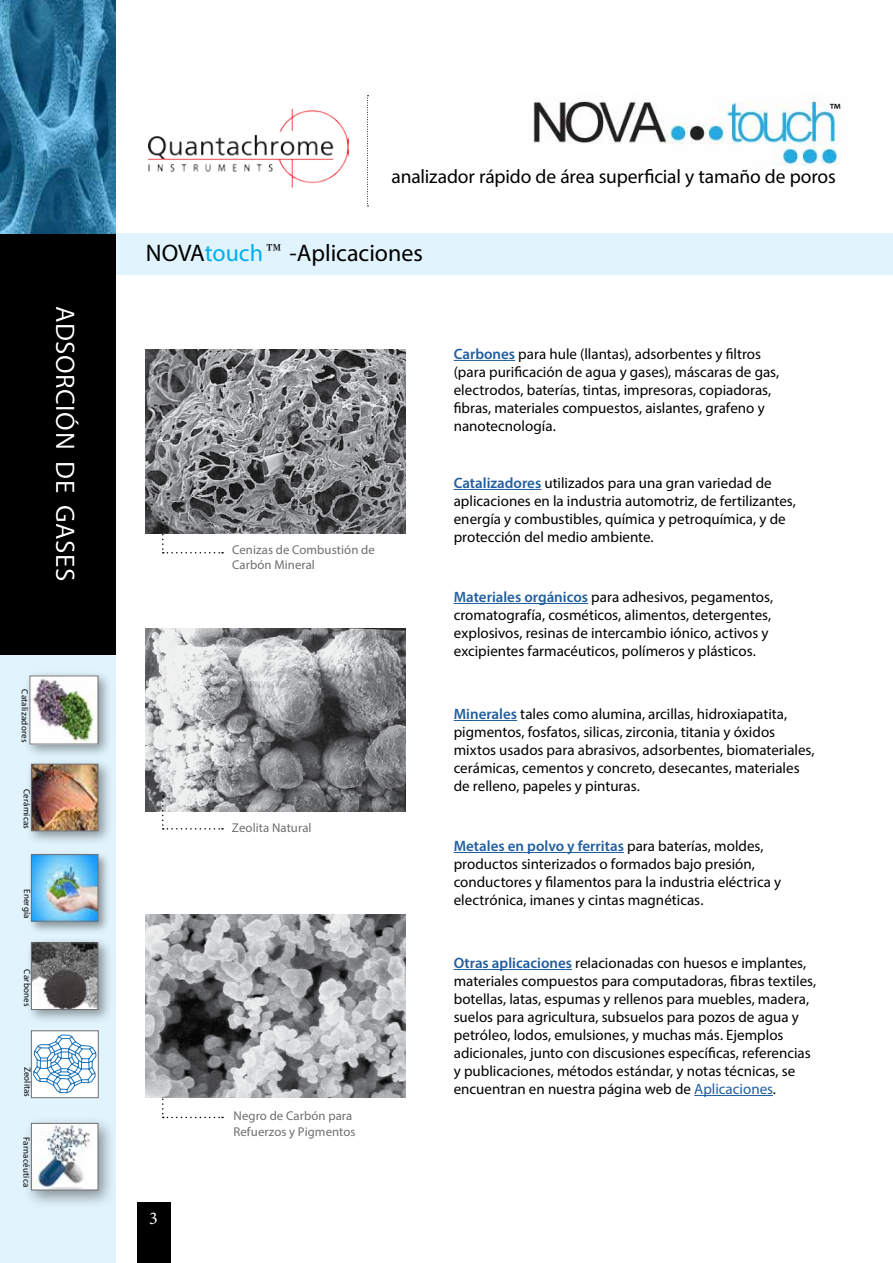
<style>
.page{position:relative;width:893px;height:1263px;background:#fff}
.page>*{position:absolute;margin:0;border:0;box-sizing:border-box;transform-origin:0 0}
.t1{font:27px "Myriad Pro";letter-spacing:.02em;color:#fff}
.t2{font:24px "Myriad Pro";color:#000}
.t3{font:19.5px "Myriad Pro";letter-spacing:-.01em;color:#000}
.t4{font:18px "Minion Pro";color:#fff}
.t5{font:18px "Myriad Pro";color:#000}
.t6{font:15px/18px "Myriad Pro";color:#000}
.t7{font:12.75px/15.3px "Myriad Pro";letter-spacing:.01em;color:#6d6e71}
.t8{font:9px "Myriad Pro";letter-spacing:.025em;color:#000}
.t9{font:9px "Myriad Pro";color:#000}
.s1{color:#00aeef}
.s2{font-weight:600;color:#215e9e}
.s3{color:#215e9e}
</style>
<div class="page">
<div style="left:115px;top:233px;width:778px;height:42px;background:#e1f4fd"></div>
<div style="left:0;top:251px;width:116px;height:1012px;background:#e1f4fd"></div>
<img style="left:148px;top:109px;width:200px;height:78px">
<div style="left:0;top:233px;width:116px;height:421px;background:#000"></div>
<img style="left:0;top:0;width:116px;height:233px">
<svg style="left:367px;top:95px;width:2px;height:112px"></svg>
<div style="left:4px;top:220px;width:80px;height:435px;background:#fff;opacity:.75"></div>
<div style="left:138px;top:1202px;width:33px;height:61px;background:#000"></div>
<div style="left:24px;top:670px;width:89px;height:89px;background:#000;opacity:.4"></div>
<img style="left:32px;top:677px;width:64px;height:65px">
<div style="left:22px;top:1116px;width:94px;height:94px;background:#000;opacity:.4"></div>
<img style="left:33px;top:1125px;width:63px;height:63px">
<div style="left:31px;top:1123px;width:67px;height:67px;border:1px solid #6d6e71"></div>
<div style="left:25px;top:937px;width:88px;height:87px;background:#000;opacity:.4"></div>
<img style="left:33px;top:944px;width:63px;height:64px">
<div style="left:31px;top:942px;width:67px;height:68px;border:1px solid #6d6e71"></div>
<div style="left:27px;top:850px;width:84px;height:84px;background:#000;opacity:.4"></div>
<img style="left:33px;top:856px;width:63px;height:63px">
<div style="left:31px;top:854px;width:67px;height:67px;border:1px solid #6d6e71"></div>
<div style="left:25px;top:758px;width:88px;height:88px;background:#000;opacity:.4"></div>
<img style="left:33px;top:766px;width:63px;height:63px">
<div style="left:31px;top:764px;width:67px;height:67px;border:1px solid #6d6e71"></div>
<div style="left:31px;top:1031px;width:67px;height:67px;background:#fff"></div>
<svg style="left:33px;top:1035px;width:63px;height:58px"></svg>
<div style="left:31px;top:1031px;width:67px;height:67px;border:1px solid #6d6e71"></div>
<img style="left:533px;top:98px;width:307px;height:68px">
<hr style="left:454px;top:360px;width:61px;height:1px;background:#215e9e">
<hr style="left:454px;top:489px;width:87px;height:1px;background:#215e9e">
<hr style="left:454px;top:603px;width:134px;height:1px;background:#215e9e">
<hr style="left:454px;top:720px;width:63px;height:1px;background:#215e9e">
<hr style="left:454px;top:852px;width:170px;height:1px;background:#215e9e">
<hr style="left:454px;top:969px;width:118px;height:1px;background:#215e9e">
<hr style="left:694px;top:1095px;width:79px;height:1px;background:#215e9e">
<img style="left:146px;top:350px;width:259px;height:183px">
<img style="left:146px;top:628px;width:259px;height:184px">
<svg style="left:162px;top:520px;width:61px;height:33px"></svg>
<svg style="left:162px;top:796px;width:61px;height:34px"></svg>
<svg style="left:162px;top:1098px;width:61px;height:20px"></svg>
<img style="left:146px;top:914px;width:259px;height:184px">
<h1 class="t1" style="left:82px;top:306px;width:277px;rotate:90deg">ADSORCIÓN DE GASES</h1>
<p class="t8" style="left:31px;top:689px;width:54px;rotate:90deg">Catalizadores</p>
<p class="t8" style="left:32px;top:789px;width:42px;rotate:90deg">Cerámicas</p>
<p class="t8" style="left:33px;top:889px;width:31px;rotate:90deg">Energía</p>
<p class="t8" style="left:33px;top:969px;width:39px;rotate:90deg">Carbones</p>
<p class="t9" style="left:33px;top:1067px;width:31px;rotate:90deg">Zeolitas</p>
<p class="t8" style="left:32px;top:1137px;width:52px;rotate:90deg">Farnacéutica</p>
<p class="t5" style="left:829px;top:99px;width:13px">™</p>
<h3 class="t3" style="left:392px;top:165px;width:446px">analizador rápido de área superficial y tamaño de poros</h3>
<h2 class="t2" style="left:146px;top:238px;width:279px">NOVA<span class="s1">touch</span> -Aplicaciones</h2>
<p class="t7" style="left:232px;top:542px;width:144px">Cenizas de Combustión de<br>Carbón Mineral</p>
<p class="t7" style="left:232px;top:820px;width:81px">Zeolita Natural</p>
<p class="t4" style="left:149px;top:1206px;width:10px">3</p>
<p class="t7" style="left:233px;top:1108px;width:124px">Negro de Carbón para<br>Refuerzos y Pigmentos</p>
<p class="t6" style="left:454px;top:345px;width:327px"><span class="s2">Carbones</span> para hule (llantas), adsorbentes y filtros (para purificación de agua y gases), máscaras de gas, electrodos, baterías, tintas, impresoras, copiadoras, fibras, materiales compuestos, aislantes, grafeno y nanotecnología.</p>
<p class="t6" style="left:454px;top:474px;width:344px"><span class="s2">Catalizadores</span> utilizados para una gran variedad de aplicaciones en la industria automotriz, de fertilizantes, energía y combustibles, química y petroquímica, y de protección del medio ambiente.</p>
<p class="t6" style="left:454px;top:588px;width:321px"><span class="s2">Materiales orgánicos</span> para adhesivos, pegamentos, cromatografía, cosméticos, alimentos, detergentes, explosivos, resinas de intercambio iónico, activos y excipientes farmacéuticos, polímeros y plásticos.</p>
<p class="t6" style="left:454px;top:705px;width:362px"><span class="s2">Minerales</span> tales como alumina, arcillas, hidroxiapatita, pigmentos, fosfatos, silicas, zirconia, titania y óxidos mixtos usados para abrasivos, adsorbentes, biomateriales, cerámicas, cementos y concreto, desecantes, materiales de relleno, papeles y pinturas.</p>
<p class="t6" style="left:454px;top:837px;width:329px"><span class="s2">Metales en polvo y ferritas</span> para baterías, moldes, productos sinterizados o formados bajo presión, conductores y filamentos para la industria eléctrica y electrónica, imanes y cintas magnéticas.</p>
<p class="t6" style="left:454px;top:954px;width:364px"><span class="s2">Otras aplicaciones</span> relacionadas con huesos e implantes, materiales compuestos para computadoras, fibras textiles, botellas, latas, espumas y rellenos para muebles, madera, suelos para agricultura, subsuelos para pozos de agua y petróleo, lodos, emulsiones, y muchas más. Ejemplos adicionales, junto con discusiones específicas, referencias y publicaciones, métodos estándar, y notas técnicas, se encuentran en nuestra página web de <span class="s3">Aplicaciones</span>.</p>
</div>
